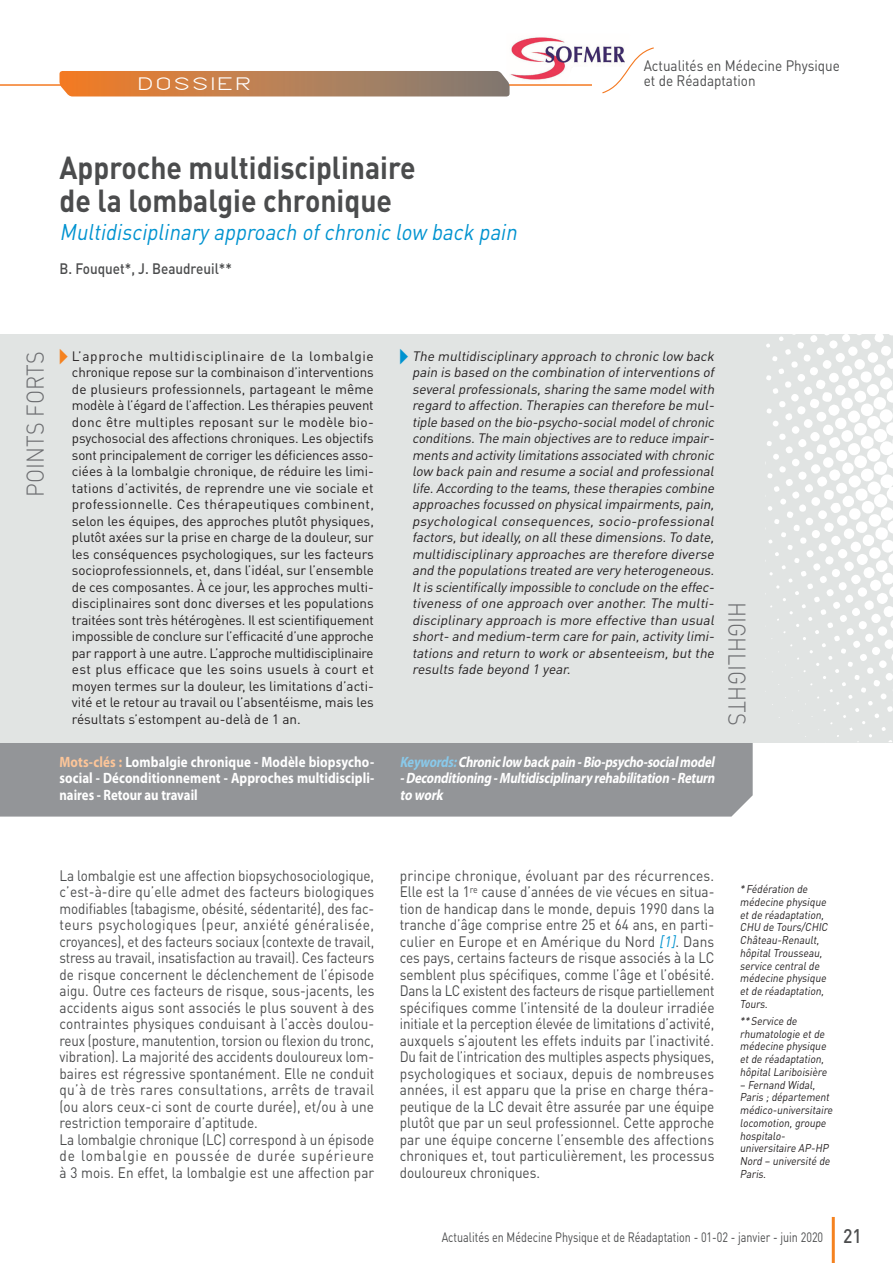
<style>
.page{position:relative;width:893px;height:1263px;background:#fff}
.page>*{position:absolute;margin:0;border:0;box-sizing:border-box;transform-origin:0 0}
.t1{font:700 31.5px/33px "DINOT";color:#4b4c4d;scale:.9 1}
.t2{font:300 24px "DINOT";letter-spacing:.01em;color:#6c6d70;scale:.9 1}
.t3{font:italic 22.5px "DINOT";color:#0093d0;scale:.9 1}
.t4{font:18px "DIAMANTE";letter-spacing:.2em;color:#fff;scale:1.2 1}
.t5{font:15px/16.5px "DINOT";color:#4b4c4d;scale:.9 1}
.t6{font:15px/16.5px "DINOT";color:#4b4c4d;text-align:justify;scale:.91 1}
.t7{font:700 15px/16.5px "Myriad Pro";letter-spacing:.005em;color:#fff;text-align:justify;scale:.86 1}
.t8{font:italic 700 15px/16.5px "Myriad Pro";color:#fff;text-align:justify;scale:.83 1}
.t9{font:500 15px "DINOT";color:#4b4c4d;scale:.9 1}
.t10{font:13.5px/16.5px "DINOT";letter-spacing:-.005em;color:#231f20;text-align:justify}
.t11{font:italic 13.5px/16.5px "DINOT";color:#231f20;text-align:justify}
.t12{font:13.5px "DINOT";color:#4b4c4d;scale:.8 1}
.t13{font:italic 11.25px/12.8px "DINOT";color:#231f20;scale:.9 1}
.s1{color:#f58220}
.s2{color:#0093d0}
.s3{color:#fcc599}
.s4{color:#89c9ea}
.s5{font-style:italic;color:#0093d0}
.s6{font-weight:500;font-size:19.5px}
</style>
<div class="page">
<hr style="left:832px;top:1217px;width:3px;height:46px;background:#f58220">
<div style="left:0;top:742px;width:753px;height:74px;background:#939598"></div>
<div style="left:0;top:334px;width:893px;height:408px;background:#e1e4e3"></div>
<svg style="left:765px;top:334px;width:128px;height:408px"></svg>
<img style="left:509px;top:37px;width:92px;height:50px">
<svg style="left:602px;top:46px;width:52px;height:48px"></svg>
<hr style="left:0;top:84px;width:592px;height:2px;background:#f47921">
<svg style="left:59px;top:71px;width:450px;height:25px;background:#b97f54"></svg>
<p class="t5" style="left:644px;top:56px;width:220px">Actualités en Médecine Physique</p>
<h3 class="t4" style="left:139px;top:74px;width:94px">DOSSIER</h3>
<p class="t5" style="left:644px;top:71px;width:126px">et de Réadaptation</p>
<h1 class="t1" style="left:59px;top:150px;width:397px">Approche multidisciplinaire de la lombalgie chronique</h1>
<h3 class="t3" style="left:59px;top:217px;width:515px">Multidisciplinaryapproach ofchronic low back pain</h3>
<p class="t9" style="left:59px;top:258px;width:193px">B. Fouquet*, J. Beaudreuil**</p>
<h2 class="t2" style="left:19px;top:497px;width:164px;rotate:-90deg">POINTS FORTS</h2>
<p class="t10" style="left:72px;top:347px;width:304px;text-indent:-13px"><span class="s1">▸</span> L’approche multidisciplinaire de la lombalgie chronique repose sur la combinaison d’interventions de plusieurs professionnels, partageant le même modèle à l’égard de l’affection. Les thérapies peuvent donc être multiples reposant sur le modèle bio&shy;psychosocial des affections chroniques. Les objectifs sont principalement de corriger les déficiences asso&shy;ciées à la lombalgie chronique, de réduire les limi&shy;tations d’activités, de reprendre une vie sociale et professionnelle. Ces thérapeutiques combinent, selon les équipes, des approches plutôt physiques, plutôt axées sur la prise en charge de la douleur, sur les conséquences psychologiques, sur les facteurs socioprofessionnels, et, dans l’idéal, sur l’ensemble de ces composantes. À ce jour, les approches multi&shy;disciplinaires sont donc diverses et les populations traitées sont très hétérogènes. Il est scientifiquement impossible de conclure sur l’efficacité d’une approche par rapport à une autre. L’approche multidisciplinaire est plus efficace que les soins usuels à court et moyen termes sur la douleur, les limitations d’acti&shy;vité et le retour au travail ou l’absentéisme, mais les résultats s’estompent au-delà de 1 an.</p>
<p class="t11" style="left:412px;top:347px;width:307px;text-indent:-13px"><span class="s2">▸</span> The multidisciplinary approach to chronic low back pain is based on the combination ofinterventions of severalprofessionals,sharing the same modelwith regard to affection.Therapies can therefore be mul&shy;tiple based on the bio-psycho-socialmodelofchronic conditions.The main objectives are to reduce impair&shy;ments and activitylimitations associated with chronic low back pain and resume a socialand professional life.According to the teams,these therapies combine approaches focussed on physicalimpairments,pain, psychological consequences, socio-professional factors,butideally,on allthese dimensions.To date, multidisciplinary approaches are therefore diverse and the populations treated are very heterogeneous.<br>Itis scientificallyimpossible to conclude on the effec&shy;tiveness ofone approach over another.The multi&shy;disciplinary approach is more effective than usual short-and medium-term care forpain,activity limi&shy;tations and return to work or absenteeism,butthe results fade beyond 1 year.</p>
<p class="t7" style="left:59px;top:753px;width:367px"><span class="s3">Mots-clés :</span> Lombalgie chronique - Modèle biopsycho&shy;social - Déconditionnement - Approches multidiscipli&shy;naires - Retour au travail</p>
<p class="t8" style="left:400px;top:753px;width:384px"><span class="s4">Keywords:</span>Chroniclow back pain -Bio-psycho-socialmodel -Deconditioning -Multidisciplinary rehabilitation -Return to work</p>
<h2 class="t2" style="left:753px;top:601px;width:139px;rotate:90deg">HIGHLIGHTS</h2>
<p class="t5" style="left:59px;top:866px;width:351px">La lombalgie est une affection biopsychosociologique, c’est-à-dire qu’elle admet des facteurs biologiques modifiables (tabagisme, obésité, sédentarité), des fac&shy;teurs psychologiques (peur, anxiété généralisée, croyances), et des facteurs sociaux (contexte de travail, stress au travail, insatisfaction au travail). Ces facteurs de risque concernent le déclenchement de l’épisode aigu. Outre ces facteurs de risque, sous-jacents, les accidents aigus sont associés le plus souvent à des contraintes physiques conduisant à l’accès doulou&shy;reux (posture, manutention, torsion ou flexion du tronc, vibration). La majorité des accidents douloureux lom&shy;baires est régressive spontanément. Elle ne conduit qu’à de très rares consultations, arrêts de travail (ou alors ceux-ci sont de courte durée), et/ou à une restriction temporaire d’aptitude.<br>La lombalgie chronique (LC) correspond à un épisode de lombalgie en poussée de durée supérieure à 3 mois. En effet, la lombalgie est une affection par</p>
<p class="t6" style="left:400px;top:866px;width:347px">principe chronique, évoluant par des récurrences.<br>Elle est la 1<sup>re</sup> cause d’années de vie vécues en situa&shy;tion de handicap dans le monde, depuis 1990 dans la tranche d’âge comprise entre 25 et 64 ans, en parti&shy;culier en Europe et en Amérique du Nord <span class="s5">[1]</span>. Dans ces pays, certains facteurs de risque associés à la LC semblent plus spécifiques, comme l’âge et l’obésité.<br>Dans la LC existent des facteurs de risque partiellement spécifiques comme l’intensité de la douleur irradiée initiale et la perception élevée de limitations d’activité, auxquels s’ajoutent les effets induits par l’inactivité.<br>Du fait de l’intrication des multiples aspects physiques, psychologiques et sociaux, depuis de nombreuses années, il est apparu que la prise en charge théra&shy;peutique de la LC devait être assurée par une équipe plutôt que par un seul professionnel. Cette approche par une équipe concerne l’ensemble des affections chroniques et, tout particulièrement, les processus douloureux chroniques.</p>
<p class="t13" style="left:740px;top:882px;width:102px">*Fédération de médecine physique etde réadaptation,<br>CHU de Tours/CHIC<br>Château-Renault, hôpitalTrousseau, service centralde médecine physique etde réadaptation,<br>Tours.</p>
<p class="t13" style="left:740px;top:1014px;width:101px">**Service de rhumatologie etde médecine physique etde réadaptation, hôpitalLariboisière</p>
<p class="t13" style="left:740px;top:1078px;width:107px">– Fernand Widal,<br>Paris ;département médico-universitaire locomotion,groupe hospitalo&shy;universitaire AP-HP<br>Nord – université de<br>Paris.</p>
<p class="t12" style="left:442px;top:1227px;width:527px">Actualités en Médecine Physique et de Réadaptation - 01-02 - janvier - juin 2020 <span class="s6">21</span></p>
</div>
